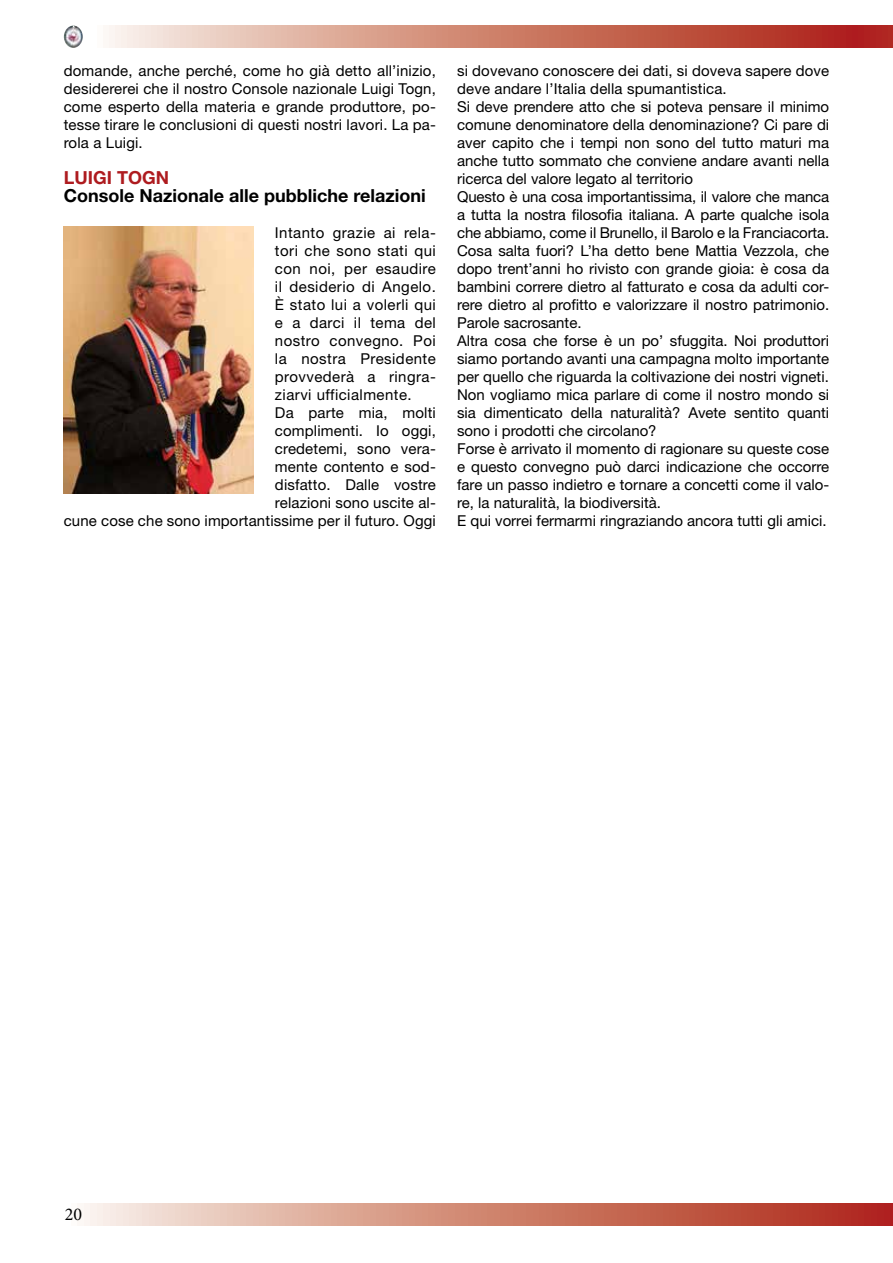
<style>
.page{position:relative;width:893px;height:1263px;background:#fff}
.page>*{position:absolute;margin:0;border:0;box-sizing:border-box;transform-origin:0 0}
.t1{font:700 18px "Helvetica Neue";color:#000}
.t2{font:700 18px "Helvetica Neue";color:#ae1b1f}
.t3{font:18px "Minion Pro";color:#000}
.t4{font:15px/18px "Helvetica Neue";color:#000;text-align:justify}
.t5{font:15px "Helvetica Neue";letter-spacing:.03em;color:#000}
</style>
<div class="page">
<svg style="left:84px;top:1203px;width:809px;height:23px;background:#d08776"></svg>
<img style="left:64px;top:26px;width:19px;height:22px">
<svg style="left:109px;top:26px;width:784px;height:22px;background:#cf8172"></svg>
<img style="left:63px;top:226px;width:191px;height:267px">
<p class="t4" style="left:64px;top:61px;width:374px">domande, anche perché, come ho già detto all’inizio, desidererei che il nostro Console nazionale Luigi Togn, come esperto della materia e grande produttore, po&shy;tesse tirare le conclusioni di questi nostri lavori. La pa&shy;rola a Luigi.</p>
<p class="t2" style="left:64px;top:166px;width:21px">Luigi</p>
<p class="t2" style="left:117px;top:166px;width:26px">Togn</p>
<p class="t1" style="left:64px;top:184px;width:363px">Console Nazionale alle pubbliche relazioni</p>
<p class="t5" style="left:275px;top:223px;width:162px">Intanto grazie ai rela-</p>
<p class="t5" style="left:275px;top:241px;width:162px">tori che sono stati qui</p>
<p class="t5" style="left:275px;top:259px;width:162px">con noi, per esaudire</p>
<p class="t5" style="left:275px;top:277px;width:162px">il desiderio di Angelo.</p>
<p class="t5" style="left:275px;top:295px;width:162px">È stato lui a volerli qui</p>
<p class="t5" style="left:275px;top:313px;width:162px">e a darci il tema del</p>
<p class="t5" style="left:275px;top:331px;width:162px">nostro convegno. Poi</p>
<p class="t5" style="left:275px;top:349px;width:162px">la nostra Presidente</p>
<p class="t5" style="left:275px;top:367px;width:162px">provvederà a ringra-</p>
<p class="t5" style="left:275px;top:385px;width:138px">ziarvi ufficialmente.</p>
<p class="t4" style="left:275px;top:403px;width:162px">Da parte mia, molti</p>
<p class="t4" style="left:275px;top:421px;width:162px">complimenti. Io oggi,</p>
<p class="t4" style="left:275px;top:439px;width:162px">credetemi, sono vera-</p>
<p class="t4" style="left:275px;top:457px;width:162px">mente contento e sod-</p>
<p class="t4" style="left:275px;top:475px;width:162px">disfatto. Dalle vostre</p>
<p class="t4" style="left:275px;top:493px;width:162px">relazioni sono uscite al-</p>
<p class="t4" style="left:64px;top:511px;width:374px">cune cose che sono importantissime per il futuro. Oggi</p>
<p class="t4" style="left:457px;top:61px;width:374px;text-align:left">si dovevano conoscere dei dati, si doveva sapere dove deve andare l’Italia della spumantistica.<br>Si deve prendere atto che si poteva pensare il minimo comune denominatore della denominazione? Ci pare di aver capito che i tempi non sono del tutto maturi ma anche tutto sommato che conviene andare avanti nella ricerca del valore legato al territorio<br>Questo è una cosa importantissima, il valore che manca a tutta la nostra filosofia italiana. A parte qualche isola che abbiamo, come il Brunello, il Barolo e la Franciacorta.<br>Cosa salta fuori? L’ha detto bene Mattia Vezzola, che dopo trent’anni ho rivisto con grande gioia: è cosa da bambini correre dietro al fatturato e cosa da adulti cor&shy;rere dietro al profitto e valorizzare il nostro patrimonio.<br>Parole sacrosante.<br>Altra cosa che forse è un po’ sfuggita. Noi produttori siamo portando avanti una campagna molto importante per quello che riguarda la coltivazione dei nostri vigneti.<br>Non vogliamo mica parlare di come il nostro mondo si sia dimenticato della naturalità? Avete sentito quanti sono i prodotti che circolano?<br>Forse è arrivato il momento di ragionare su queste cose e questo convegno può darci indicazione che occorre fare un passo indietro e tornare a concetti come il valo&shy;re, la naturalità, la biodiversità.<br>E qui vorrei fermarmi ringraziando ancora tutti gli amici.</p>
<p class="t3" style="left:65px;top:1202px;width:19px">20</p>
</div>
